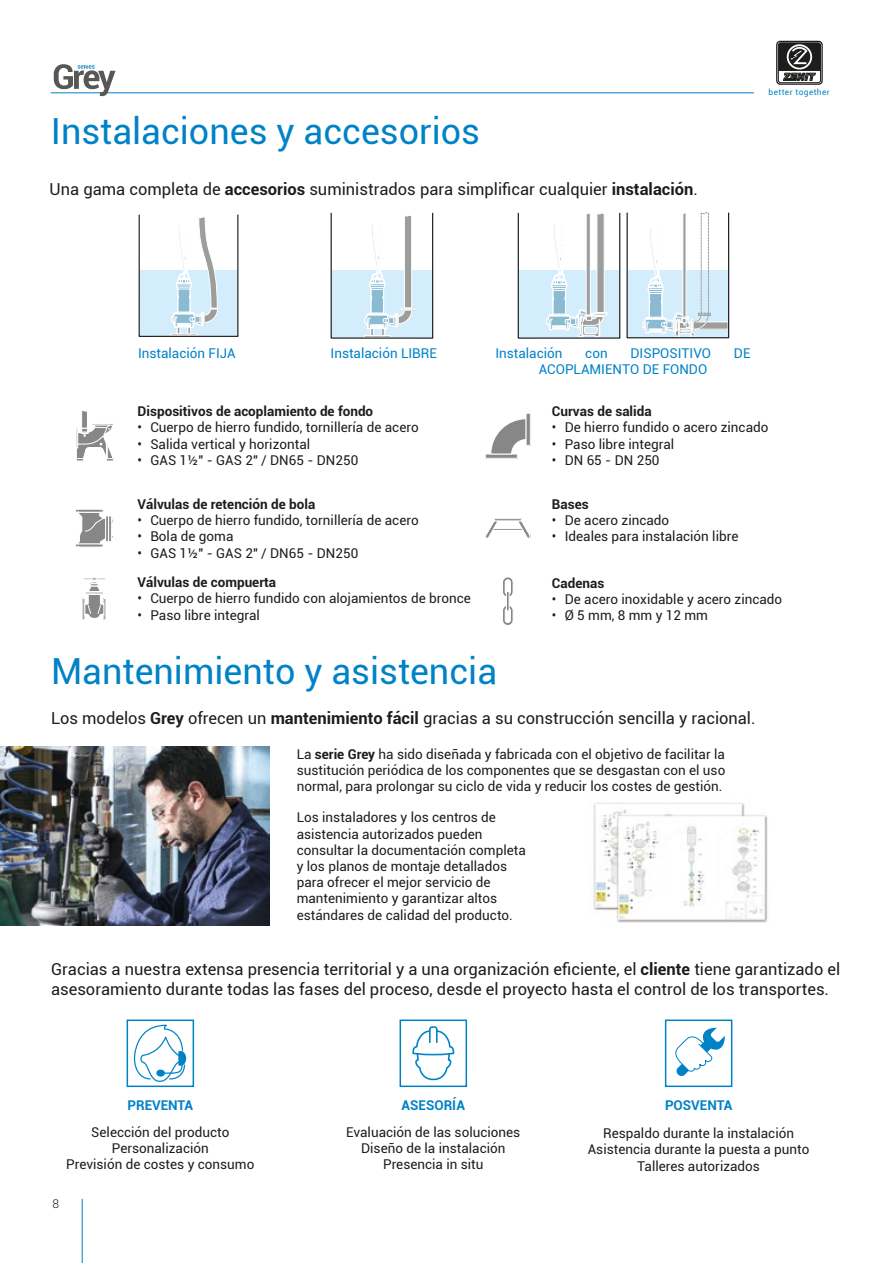
<style>
.page{position:relative;width:893px;height:1263px;background:#fff}
.page>*{position:absolute;margin:0;border:0;box-sizing:border-box;transform-origin:0 0}
.t1{font:36px "Roboto";color:#0082c7}
.t2{font:16.5px/19.8px "Roboto";color:#1d1d1b}
.t3{font:13.5px/16.2px "Roboto";color:#1d1d1b;text-align:justify}
.t4{font:700 13.5px "Roboto";color:#1d1d1b}
.t5{font:13.5px "Roboto";color:#0082c7}
.t6{font:700 13.5px "Roboto";color:#0081c6}
.t7{font:300 12px "Roboto";color:#1d1d1b}
.t8{font:8.25px "Roboto";letter-spacing:.05em;color:#0082c7}
.s1{font-weight:700}
</style>
<div class="page">
<hr style="left:82px;top:1199px;width:1px;height:64px;background:#0081c6">
<hr style="left:51px;top:92px;width:703px;height:1px;background:#0081c6">
<div style="left:776px;top:41px;width:47px;height:44px;border:1px solid #1d1d1b;border-radius:3px"></div>
<div style="left:778px;top:43px;width:43px;height:40px;border:1px solid #1d1d1b;border-radius:2px"></div>
<svg style="left:778px;top:43px;width:42px;height:38px"></svg>
<svg style="left:54px;top:64px;width:61px;height:32px"></svg>
<img style="left:0;top:747px;width:270px;height:178px">
<img style="left:593px;top:803px;width:175px;height:120px">
<hr style="left:485px;top:454px;width:32px;height:4px;background:#878787">
<div style="left:485px;top:454px;width:33px;height:5px;border:1px solid #fff"></div>
<svg style="left:490px;top:419px;width:36px;height:36px"></svg>
<hr style="left:526px;top:413px;width:4px;height:32px;background:#878787">
<div style="left:526px;top:413px;width:5px;height:33px;border:1px solid #fff"></div>
<div style="left:491px;top:528px;width:34px;height:3px;border:1px solid #fff"></div>
<div style="left:494px;top:518px;width:28px;height:3px;border:1px solid #fff"></div>
<svg style="left:485px;top:520px;width:14px;height:18px"></svg>
<svg style="left:517px;top:520px;width:13px;height:18px"></svg>
<svg style="left:503px;top:577px;width:10px;height:20px"></svg>
<svg style="left:503px;top:606px;width:10px;height:19px"></svg>
<div style="left:506px;top:591px;width:3px;height:20px;border:1px solid #fff"></div>
<svg style="left:76px;top:509px;width:37px;height:38px"></svg>
<div style="left:83px;top:598px;width:2px;height:22px;border:1px solid #fff"></div>
<div style="left:83px;top:578px;width:23px;height:2px;border:1px solid #fff"></div>
<div style="left:104px;top:598px;width:2px;height:22px;border:1px solid #fff"></div>
<svg style="left:85px;top:578px;width:19px;height:41px"></svg>
<svg style="left:76px;top:411px;width:38px;height:50px"></svg>
<div style="left:518px;top:270px;width:102px;height:68px;background:#d4edfc"></div>
<svg style="left:546px;top:214px;width:61px;height:123px"></svg>
<div style="left:518px;top:212px;width:102px;height:127px;border:1px solid #1d1d1b"></div>
<div style="left:627px;top:270px;width:102px;height:68px;background:#d4edfc"></div>
<div style="left:693px;top:322px;width:35px;height:7px;background:#9d9d9c"></div>
<div style="left:693px;top:322px;width:35px;height:7px;border:1px solid #fff"></div>
<svg style="left:643px;top:214px;width:67px;height:125px"></svg>
<div style="left:626px;top:212px;width:103px;height:126px;border:1px solid #1d1d1b"></div>
<div style="left:331px;top:270px;width:102px;height:68px;background:#d4edfc"></div>
<svg style="left:364px;top:215px;width:51px;height:122px"></svg>
<div style="left:331px;top:212px;width:102px;height:127px;border:1px solid #1d1d1b"></div>
<div style="left:139px;top:271px;width:99px;height:65px;background:#d4edfc"></div>
<svg style="left:171px;top:217px;width:47px;height:118px"></svg>
<div style="left:139px;top:214px;width:99px;height:123px;border:1px solid #1d1d1b"></div>
<svg style="left:399px;top:1019px;width:69px;height:69px"></svg>
<svg style="left:664px;top:1019px;width:69px;height:69px"></svg>
<svg style="left:126px;top:1019px;width:69px;height:69px"></svg>
<p class="t1" style="left:51px;top:106px;width:431px">Instalaciones y accesorios</p>
<p class="t2" style="left:50px;top:178px;width:650px">Una gama completa de <span class="s1">accesorios</span> suministrados para simplificar cualquier <span class="s1">instalación</span>.</p>
<p class="t8" style="left:769px;top:86px;width:63px">better together</p>
<p class="t5" style="left:138px;top:344px;width:99px">Instalación FIJA</p>
<p class="t5" style="left:331px;top:344px;width:108px">Instalación LIBRE</p>
<p class="t5" style="left:495px;top:344px;width:69px">Instalación</p>
<p class="t5" style="left:585px;top:344px;width:24px">con</p>
<p class="t5" style="left:630px;top:344px;width:82px">DISPOSITIVO</p>
<p class="t5" style="left:734px;top:344px;width:18px">DE</p>
<p class="t5" style="left:539px;top:360px;width:170px">ACOPLAMIENTO DE FONDO</p>
<p class="t4" style="left:138px;top:402px;width:237px">Dispositivos de acoplamiento de fondo</p>
<p class="t3" style="left:138px;top:419px;width:283px">• Cuerpo de hierro fundido, tornillería de acero</p>
<p class="t3" style="left:138px;top:435px;width:174px">• Salida vertical y horizontal</p>
<p class="t3" style="left:138px;top:451px;width:222px">• GAS 1½" - GAS 2" / DN65 - DN250</p>
<p class="t4" style="left:138px;top:495px;width:179px">Válvulas de retención de bola</p>
<p class="t3" style="left:138px;top:512px;width:283px">• Cuerpo de hierro fundido, tornillería de acero</p>
<p class="t3" style="left:138px;top:528px;width:97px">• Bola de goma</p>
<p class="t3" style="left:138px;top:544px;width:222px">• GAS 1½" - GAS 2" / DN65 - DN250</p>
<p class="t4" style="left:138px;top:573px;width:140px">Válvulas de compuerta</p>
<p class="t3" style="left:138px;top:590px;width:335px">• Cuerpo de hierro fundido con alojamientos de bronce</p>
<p class="t3" style="left:138px;top:606px;width:124px">• Paso libre integral</p>
<p class="t1" style="left:51px;top:646px;width:448px">Mantenimiento y asistencia</p>
<p class="t4" style="left:552px;top:402px;width:101px">Curvas de salida</p>
<p class="t3" style="left:552px;top:419px;width:218px">• De hierro fundido o acero zincado</p>
<p class="t3" style="left:552px;top:435px;width:124px">• Paso libre integral</p>
<p class="t3" style="left:552px;top:451px;width:109px">• DN 65 - DN 250</p>
<p class="t4" style="left:552px;top:495px;width:38px">Bases</p>
<p class="t3" style="left:552px;top:512px;width:119px">• De acero zincado</p>
<p class="t3" style="left:552px;top:528px;width:188px">• Ideales para instalación libre</p>
<p class="t4" style="left:552px;top:574px;width:54px">Cadenas</p>
<p class="t3" style="left:552px;top:591px;width:232px">• De acero inoxidable y acero zincado</p>
<p class="t3" style="left:552px;top:607px;width:158px">• Ø 5 mm, 8 mm y 12 mm</p>
<p class="t2" style="left:51px;top:708px;width:706px">Los modelos <span class="s1">Grey</span> ofrecen un <span class="s1">mantenimiento fácil</span> gracias a su construcción sencilla y racional.</p>
<p class="t3" style="left:297px;top:745px;width:430px">La <span class="s1">serie Grey</span> ha sido diseñada y fabricada con el objetivo de facilitar la sustitución periódica de los componentes que se desgastan con el uso normal, para prolongar su ciclo de vida y reducir los costes de gestión.</p>
<p class="t3" style="left:297px;top:809px;width:231px;text-align:left">Los instaladores y los centros de asistencia autorizados pueden consultar la documentación completa y los planos de montaje detallados para ofrecer el mejor servicio de mantenimiento y garantizar altos estándares de calidad del producto.</p>
<p class="t2" style="left:51px;top:959px;width:791px">Gracias a nuestra extensa presencia territorial y a una organización eficiente, el <span class="s1">cliente</span> tiene garantizado el asesoramiento durante todas las fases del proceso, desde el proyecto hasta el control de los transportes.</p>
<p class="t6" style="left:127px;top:1095px;width:67px">PREVENTA</p>
<p class="t6" style="left:402px;top:1095px;width:65px">ASESORÍA</p>
<p class="t6" style="left:665px;top:1095px;width:69px">POSVENTA</p>
<p class="t3" style="left:91px;top:1123px;width:140px">Selección del producto</p>
<p class="t3" style="left:112px;top:1140px;width:98px">Personalización</p>
<p class="t3" style="left:66px;top:1156px;width:190px">Previsión de costes y consumo</p>
<p class="t7" style="left:52px;top:1195px;width:8px">8</p>
<p class="t3" style="left:346px;top:1123px;width:176px">Evaluación de las soluciones</p>
<p class="t3" style="left:361px;top:1140px;width:146px">Diseño de la instalación</p>
<p class="t3" style="left:383px;top:1156px;width:102px">Presencia in situ</p>
<p class="t3" style="left:603px;top:1125px;width:192px">Respaldo durante la instalación</p>
<p class="t3" style="left:588px;top:1141px;width:223px">Asistencia durante la puesta a punto</p>
<p class="t3" style="left:637px;top:1157px;width:124px">Talleres autorizados</p>
</div>
